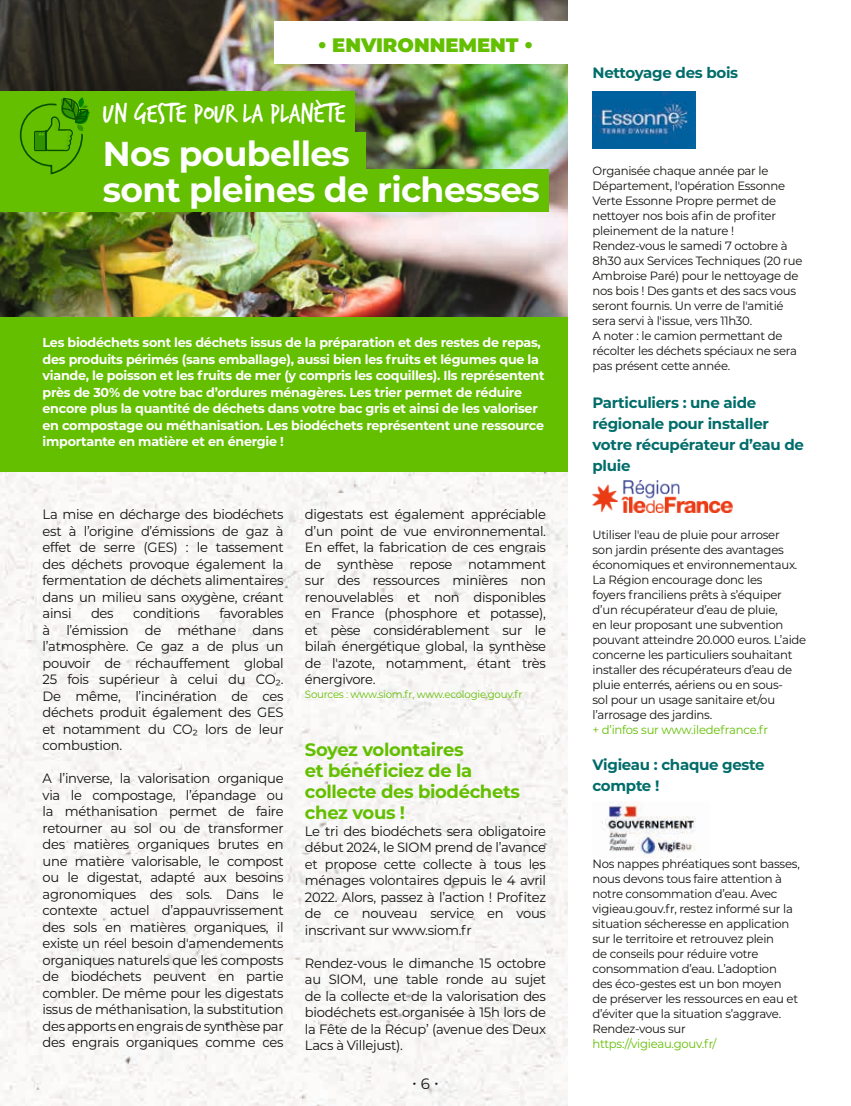
<style>
.page{position:relative;width:851px;height:1106px;background:#fff}
.page>*{position:absolute;margin:0;border:0;box-sizing:border-box;transform-origin:0 0}
.t1{font:700 34.5px/36px "Montserrat";letter-spacing:-.02em;color:#fff}
.t2{font:28.5px "Trash Hand";color:#fff}
.t3{font:900 19.5px "Montserrat";color:#63bf00}
.t4{font:700 18px/21px "Montserrat";letter-spacing:-.02em;color:#63bf00}
.t5{font:700 15px/21px "Montserrat";letter-spacing:-.02em;color:#006d6a}
.t6{font:15px "Montserrat";color:#11110f}
.t7{font:13.5px/16.5px "Montserrat";letter-spacing:-.02em;color:#11110f;text-align:justify}
.t8{font:700 12.9px/16.5px "Montserrat";letter-spacing:-.02em;color:#fff}
.t9{font:12px/15px "Montserrat";letter-spacing:-.02em;color:#11110f}
.t10{font:12px "Montserrat";letter-spacing:-.02em;color:#63bf00}
.t11{font:10.5px "Montserrat";letter-spacing:-.02em;color:#63bf00}
</style>
<div class="page">
<img style="left:0;top:472px;width:567px;height:634px">
<img style="left:0;top:0;width:567px;height:317px">
<div style="left:0;top:317px;width:567px;height:155px;background:#63bf00"></div>
<img style="left:592px;top:92px;width:103px;height:57px">
<img style="left:592px;top:480px;width:140px;height:32px">
<img style="left:601px;top:801px;width:95px;height:56px">
<div style="left:274px;top:21px;width:302px;height:43px;background:#fff"></div>
<div style="left:0;top:132px;width:365px;height:42px;background:#63bf00"></div>
<div style="left:0;top:169px;width:549px;height:43px;background:#63bf00"></div>
<div style="left:0;top:91px;width:354px;height:43px;background:#63bf00"></div>
<svg style="left:20px;top:89px;width:78px;height:86px"></svg>
<h3 class="t3" style="left:318px;top:30px;width:216px">• ENVIRONNEMENT •</h3>
<h2 class="t2" style="left:103px;top:99px;width:244px">UN GESTE POUR LA PLANÈTE</h2>
<h1 class="t1" style="left:103px;top:134px;width:438px">Nos poubelles<br>sont pleines de richesses</h1>
<p class="t8" style="left:43px;top:334px;width:503px">Les biodéchets sont les déchets issus de la préparation et des restes de repas, des produits périmés (sans emballage), aussi bien les fruits et légumes que la viande, le poisson et les fruits de mer (y compris les coquilles). Ils représentent près de 30% de votre bac d’ordures ménagères. Les trier permet de réduire encore plus la quantité de déchets dans votre bac gris et ainsi de les valoriser en compostage ou méthanisation. Les biodéchets représentent une ressource importante en matière et en énergie !</p>
<p class="t7" style="left:43px;top:506px;width:242px">La mise en décharge des biodéchets est à l’origine d’émissions de gaz à effet de serre (GES) : le tassement des déchets provoque également la fermentation de déchets alimentaires dans un milieu sans oxygène, créant ainsi</p>
<p class="t7" style="left:43px;top:605px;width:242px;text-indent:177px">favorables à l’émission de méthane dans l’atmosphère. Ce gaz a de plus un pouvoir de réchauffement global 25 fois supérieur à celui du CO2.<br>De même, l’incinération de ces déchets produit également des GES et notamment du CO2 lors de leur combustion.</p>
<p class="t7" style="left:43px;top:770px;width:242px">A l’inverse, la valorisation organique via le compostage, l’épandage ou la méthanisation permet de faire retourner au sol ou de transformer des matières organiques brutes en une matière valorisable, le compost ou le digestat, adapté aux besoins agronomiques des sols. Dans le contexte actuel d’appauvrissement des sols en matières organiques, il existe un réel besoin d'amendements organiques naturels que les composts de biodéchets peuvent en partie combler. De même pour les digestats issus de méthanisation, la substitution des apports en engrais de synthèse par des engrais organiques comme ces</p>
<p class="t7" style="left:91px;top:605px;width:24px">des</p>
<p class="t7" style="left:133px;top:605px;width:68px">conditions</p>
<p class="t7" style="left:305px;top:505px;width:242px">digestats est également appréciable d’un point de vue environnemental.<br>En effet, la fabrication de ces engrais de synthèse repose notamment sur des ressources minières non renouvelables et non disponibles en France (phosphore et potasse), et pèse considérablement sur le bilan énergétique global, la synthèse de l'azote, notamment, étant très énergivore.</p>
<p class="t11" style="left:305px;top:687px;width:219px">Sources : www.siom.fr, www.ecologie.gouv.fr</p>
<h3 class="t4" style="left:305px;top:738px;width:217px">Soyez volontaires<br>et bénéficiez de la collecte des biodéchets chez vous !</h3>
<p class="t7" style="left:305px;top:822px;width:242px">Le tri des biodéchets sera obligatoire début 2024, le SIOM prend de l’avance et propose cette collecte à tous les ménages volontaires depuis le 4 avril 2022. Alors, passez à l’action ! Profitez de ce nouveau service en vous inscrivant sur www.siom.fr</p>
<p class="t7" style="left:305px;top:954px;width:242px">Rendez-vous le dimanche 15 octobre au SIOM, une table ronde au sujet de la collecte et de la valorisation des biodéchets est organisée à 15h lors de la Fête de la Récup’ (avenue des Deux Lacs à Villejust).</p>
<p class="t6" style="left:412px;top:1073px;width:28px">• 6 •</p>
<p class="t5" style="left:592px;top:62px;width:147px">Nettoyage des bois</p>
<p class="t9" style="left:592px;top:163px;width:211px">Organisée chaque année par le<br>Département, l'opération Essonne<br>Verte Essonne Propre permet de nettoyer nos bois afin de profiter pleinement de la nature !<br>Rendez-vous le samedi 7 octobre à<br>8h30 aux Services Techniques (20 rue<br>Ambroise Paré) pour le nettoyage de nos bois ! Des gants et des sacs vous seront fournis. Un verre de l'amitié sera servi à l'issue, vers 11h30.<br>A noter : le camion permettant de récolter les déchets spéciaux ne sera pas présent cette année.</p>
<p class="t5" style="left:592px;top:391px;width:213px">Particuliers : une aide régionale pour installer votre récupérateur d’eau de pluie</p>
<p class="t9" style="left:592px;top:526px;width:215px">Utiliser l'eau de pluie pour arroser<br>son jardin présente des avantages économiques et environnementaux.<br>La Région encourage donc les<br>foyers franciliens prêts à s’équiper d’un récupérateur d’eau de pluie,<br>en leur proposant une subvention pouvant atteindre 20.000 euros. L’aide concerne les particuliers souhaitant installer des récupérateurs d’eau de pluie enterrés, aériens ou en sous-<br>sol pour un usage sanitaire et/ou l’arrosage des jardins.</p>
<p class="t10" style="left:592px;top:721px;width:177px">+ d’infos sur www.iledefrance.fr</p>
<p class="t5" style="left:592px;top:753px;width:174px">Vigieau : chaque geste compte !</p>
<p class="t9" style="left:592px;top:855px;width:209px">Nos nappes phréatiques sont basses, nous devons tous faire attention à notre consommation d’eau. Avec vigieau.gouv.fr, restez informé sur la situation sécheresse en application sur le territoire et retrouvez plein<br>de conseils pour réduire votre consommation d’eau. L’adoption des éco-gestes est un bon moyen<br>de préserver les ressources en eau et d’éviter que la situation s’aggrave.<br>Rendez-vous sur</p>
<p class="t10" style="left:592px;top:1035px;width:125px">https://vigieau.gouv.fr/</p>
</div>
